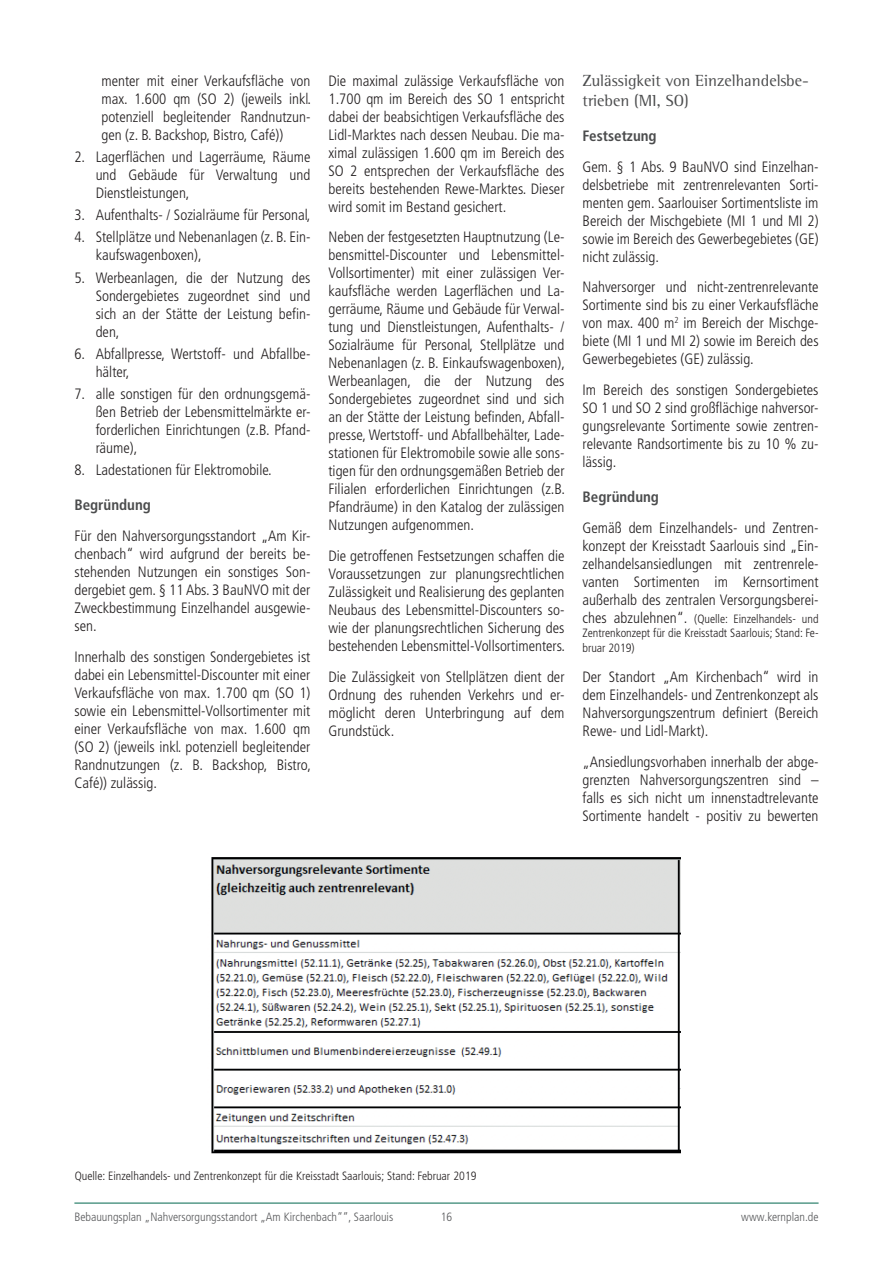
<style>
.page{position:relative;width:893px;height:1263px;background:#fff}
.page>*{position:absolute;margin:0;border:0;box-sizing:border-box;transform-origin:0 0}
.t1{font:16.5px/19.8px "Rotis Semi Serif Std";color:#4b4c4d}
.t2{font:300 condensed 15px/18px "Frutiger LT Pro";color:#231f20;text-align:justify}
.t3{font:700 condensed 15px "Frutiger LT Pro";color:#4b4c4d}
.t4{font:300 condensed 12px/14.4px "Frutiger LT Pro";color:#231f20;text-align:justify}
.t5{font:300 condensed 12px "Frutiger LT Pro";color:#57585a}
.s1{font-size:15px}
</style>
<div class="page">
<hr style="left:74px;top:1203px;width:745px;height:1px;background:#01674d">
<img style="left:211px;top:857px;width:470px;height:297px">
<p class="t2" style="left:101px;top:72px;width:211px">menter mit einer Verkaufsfläche von max. 1.600 qm (SO 2) (jeweils inkl. potenziell begleitender Randnutzun&shy;gen (z. B. Backshop, Bistro, Café))</p>
<p class="t2" style="left:96px;top:148px;width:216px;text-indent:-21px">2. Lagerflächen und Lagerräume, Räume und Gebäude für Verwaltung und Dienstleistungen,</p>
<p class="t2" style="left:74px;top:206px;width:238px">3. Aufenthalts- / Sozialräume für Personal,</p>
<p class="t2" style="left:96px;top:228px;width:216px;text-indent:-21px">4. Stellplätze und Nebenanlagen (z. B. Ein&shy;kaufswagenboxen),</p>
<p class="t2" style="left:96px;top:269px;width:216px;text-indent:-21px">5. Werbeanlagen, die der Nutzung des Sondergebietes zugeordnet sind und sich an der Stätte der Leistung befin&shy;den,</p>
<p class="t2" style="left:96px;top:345px;width:216px;text-indent:-21px">6. Abfallpresse, Wertstoff- und Abfallbe&shy;hälter,</p>
<p class="t2" style="left:96px;top:385px;width:216px;text-indent:-21px">7. alle sonstigen für den ordnungsgemä&shy;ßen Betrieb der Lebensmittelmärkte er&shy;forderlichen Einrichtungen (z.B. Pfand&shy;räume),</p>
<p class="t2" style="left:74px;top:461px;width:199px">8. Ladestationen für Elektromobile.</p>
<p class="t3" style="left:74px;top:496px;width:78px">Begründung</p>
<p class="t2" style="left:74px;top:527px;width:238px">Für den Nahversorgungsstandort „Am Kir&shy;chenbach“ wird aufgrund der bereits be&shy;stehenden Nutzungen ein sonstiges Son&shy;dergebiet gem. § 11 Abs. 3 BauNVO mit der Zweckbestimmung Einzelhandel ausgewie&shy;sen.</p>
<p class="t2" style="left:74px;top:648px;width:238px">Innerhalb des sonstigen Sondergebietes ist dabei ein Lebensmittel-Discounter mit einer Verkaufsfläche von max. 1.700 qm (SO 1) sowie ein Lebensmittel-Vollsortimenter mit einer Verkaufsfläche von max. 1.600 qm (SO 2) (jeweils inkl. potenziell begleitender Randnutzungen (z. B. Backshop, Bistro, Café)) zulässig.</p>
<p class="t2" style="left:328px;top:72px;width:238px">Die maximal zulässige Verkaufsfläche von 1.700 qm im Bereich des SO 1 entspricht dabei der beabsichtigen Verkaufsfläche des Lidl-Marktes nach dessen Neubau. Die ma&shy;ximal zulässigen 1.600 qm im Bereich des SO 2 entsprechen der Verkaufsfläche des bereits bestehenden Rewe-Marktes. Dieser wird somit im Bestand gesichert.</p>
<p class="t2" style="left:328px;top:228px;width:238px">Neben der festgesetzten Hauptnutzung (Le&shy;bensmittel-Discounter und Lebensmittel-Vollsortimenter) mit einer zulässigen Ver&shy;kaufsfläche werden Lagerflächen und La&shy;gerräume, Räume und Gebäude für Verwal&shy;tung und Dienstleistungen, Aufenthalts- / Sozialräume für Personal, Stellplätze und Nebenanlagen (z. B. Einkaufswagenboxen), Werbeanlagen, die der Nutzung des Sondergebietes zugeordnet sind und sich an der Stätte der Leistung befinden, Abfall&shy;presse, Wertstoff- und Abfallbehälter, Lade&shy;stationen für Elektromobile sowie alle sons&shy;tigen für den ordnungsgemäßen Betrieb der Filialen erforderlichen Einrichtungen (z.B.<br>Pfandräume) in den Katalog der zulässigen Nutzungen aufgenommen.</p>
<p class="t2" style="left:328px;top:547px;width:238px">Die getroffenen Festsetzungen schaffen die Voraussetzungen zur planungsrechtlichen Zulässigkeit und Realisierung des geplanten Neubaus des Lebensmittel-Discounters so&shy;wie der planungsrechtlichen Sicherung des bestehenden Lebensmittel-Vollsortimenters.</p>
<p class="t2" style="left:328px;top:668px;width:238px">Die Zulässigkeit von Stellplätzen dient der Ordnung des ruhenden Verkehrs und er&shy;möglicht deren Unterbringung auf dem Grundstück.</p>
<p class="t1" style="left:582px;top:71px;width:228px">Zulässigkeit von Einzelhandelsbe&shy;trieben (MI, SO)</p>
<p class="t3" style="left:582px;top:127px;width:76px">Festsetzung</p>
<p class="t2" style="left:582px;top:158px;width:238px">Gem. § 1 Abs. 9 BauNVO sind Einzelhan&shy;delsbetriebe mit zentrenrelevanten Sorti&shy;menten gem. Saarlouiser Sortimentsliste im Bereich der Mischgebiete (MI 1 und MI 2) sowie im Bereich des Gewerbegebietes (GE) nicht zulässig.</p>
<p class="t2" style="left:582px;top:278px;width:238px">Nahversorger und nicht-zentrenrelevante Sortimente sind bis zu einer Verkaufsfläche von max. 400 m<sup>2</sup> im Bereich der Mischge&shy;biete (MI 1 und MI 2) sowie im Bereich des Gewerbegebietes (GE) zulässig.</p>
<p class="t2" style="left:582px;top:381px;width:238px">Im Bereich des sonstigen Sondergebietes SO 1 und SO 2 sind großflächige nahversor&shy;gungsrelevante Sortimente sowie zentren&shy;relevante Randsortimente bis zu 10 % zu&shy;lässig.</p>
<p class="t3" style="left:582px;top:488px;width:78px">Begründung</p>
<p class="t2" style="left:582px;top:519px;width:238px">Gemäß dem Einzelhandels- und Zentren&shy;konzept der Kreisstadt Saarlouis sind „Ein&shy;zelhandelsansiedlungen mit zentrenrele&shy;vanten Sortimenten im Kernsortiment außerhalb des zentralen Versorgungsberei-</p>
<p class="t4" style="left:582px;top:612px;width:238px"><span class="s1">ches abzulehnen“.</span> (Quelle: Einzelhandels- und Zentrenkonzept für die Kreisstadt Saarlouis; Stand: Fe&shy;bruar 2019)</p>
<p class="t2" style="left:582px;top:668px;width:238px">Der Standort „Am Kirchenbach“ wird in dem Einzelhandels- und Zentrenkonzept als Nahversorgungszentrum definiert (Bereich Rewe- und Lidl-Markt).</p>
<p class="t2" style="left:582px;top:753px;width:238px">„Ansiedlungsvorhaben innerhalb der abge&shy;grenzten Nahversorgungszentren sind – falls es sich nicht um innenstadtrelevante Sortimente handelt - positiv zu bewerten</p>
<p class="t4" style="left:75px;top:1168px;width:403px">Quelle: Einzelhandels- und Zentrenkonzept für die Kreisstadt Saarlouis; Stand: Februar 2019</p>
<p class="t5" style="left:74px;top:1210px;width:320px">Bebauungsplan „Nahversorgungsstandort „Am Kirchenbach““, Saarlouis</p>
<p class="t5" style="left:441px;top:1210px;width:13px">16</p>
<p class="t5" style="left:741px;top:1210px;width:79px">www.kernplan.de</p>
</div>
